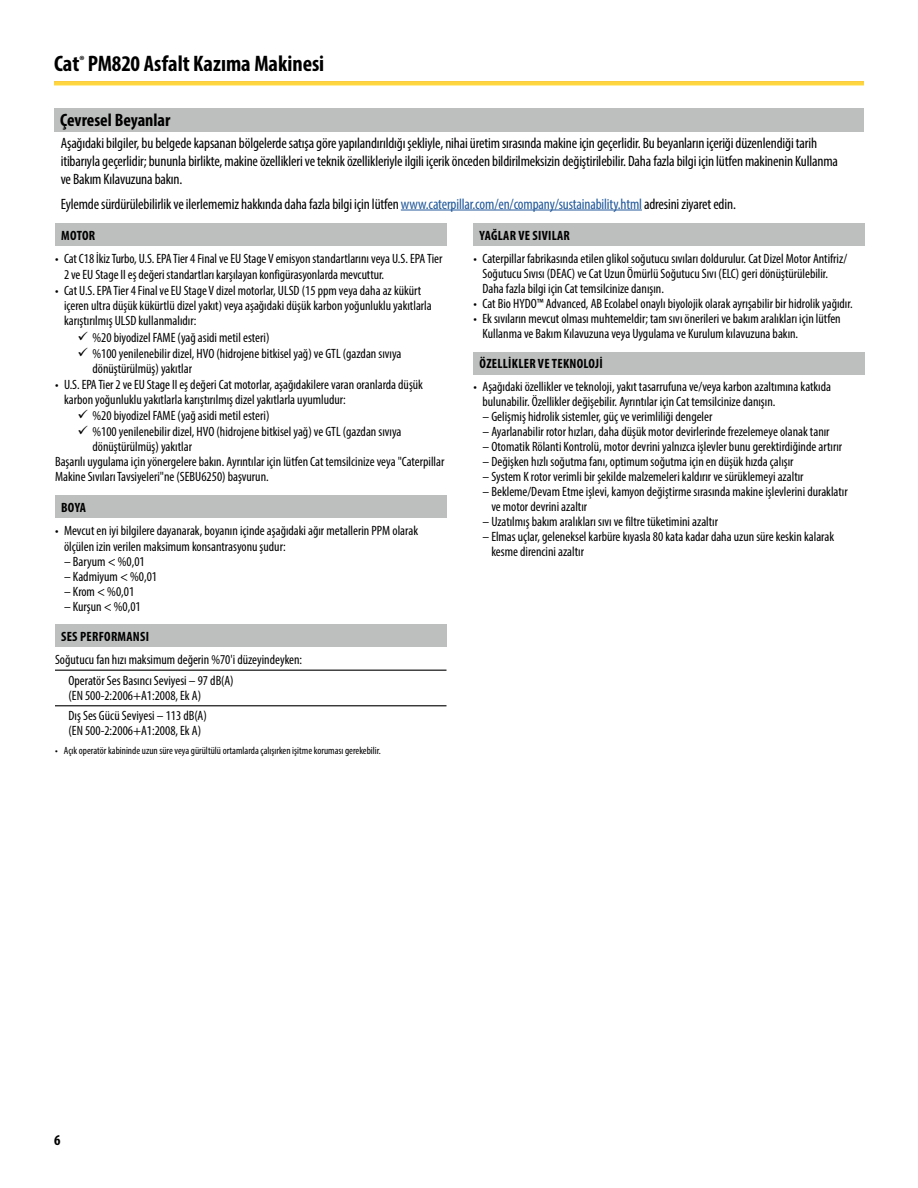
<style>
.page{position:relative;width:918px;height:1188px;background:#fff}
.page>*{position:absolute;margin:0;border:0;box-sizing:border-box;transform-origin:0 0}
.t1{font:700 condensed 22.5px "Myriad Pro";color:#000}
.t2{font:700 condensed 18px "Myriad Pro";color:#000}
.t3{font:condensed 15px/18px "Myriad Pro";letter-spacing:-.01em;color:#000}
.t4{font:700 condensed 15px "Myriad Pro";color:#000}
.t5{font:condensed 13.5px/15px "Myriad Pro";color:#000}
.t6{font:700 condensed 13.5px "Myriad Pro";letter-spacing:.02em;color:#000}
.t7{font:condensed 10.5px "Myriad Pro";color:#000}
.s1{color:#22599b}
</style>
<div class="page">
<div style="left:55px;top:223px;width:392px;height:23px;background:#bdbebe"></div>
<div style="left:55px;top:495px;width:392px;height:23px;background:#bdbebe"></div>
<div style="left:55px;top:624px;width:392px;height:23px;background:#bdbebe"></div>
<hr style="left:55px;top:670px;width:392px;height:1px;background:#000">
<hr style="left:55px;top:705px;width:392px;height:1px;background:#000">
<div style="left:474px;top:223px;width:391px;height:23px;background:#bdbebe"></div>
<div style="left:474px;top:352px;width:391px;height:22px;background:#bdbebe"></div>
<div style="left:54px;top:108px;width:810px;height:24px;background:#bdbebe"></div>
<hr style="left:401px;top:210px;width:241px;height:1px;background:#22599b">
<h1 class="t1" style="left:54px;top:49px;width:272px">Cat<sup>®</sup> PM820 Asfalt Kazıma Makinesi</h1>
<h2 class="t2" style="left:60px;top:109px;width:112px">Çevresel Beyanlar</h2>
<p class="t3" style="left:61px;top:134px;width:779px">Aşağıdaki bilgiler, bu belgede kapsanan bölgelerde satışa göre yapılandırıldığı şekliyle, nihai üretim sırasında makine için geçerlidir. Bu beyanların içeriği düzenlendiği tarih itibarıyla geçerlidir; bununla birlikte, makine özellikleri ve teknik özellikleriyle ilgili içerik önceden bildirilmeksizin değiştirilebilir. Daha fazla bilgi için lütfen makinenin Kullanma ve Bakım Kılavuzuna bakın.</p>
<p class="t3" style="left:61px;top:194px;width:677px">Eylemde sürdürülebilirlik ve ilerlememiz hakkında daha fazla bilgi için lütfen <span class="s1">www.caterpillar.com/en/company/sustainability.html</span> adresini ziyaret edin.</p>
<p class="t6" style="left:61px;top:227px;width:36px">MOTOR</p>
<p class="t5" style="left:64px;top:250px;width:380px;line-height:16.2px;text-indent:-9px">• Cat C18 İkiz Turbo, U.S. EPA Tier 4 Final ve EU Stage V emisyon standartlarını veya U.S. EPA Tier<br>2 ve EU Stage II eş değeri standartları karşılayan konfigürasyonlarda mevcuttur.</p>
<p class="t5" style="left:64px;top:283px;width:369px;text-indent:-9px">• Cat U.S. EPA Tier 4 Final ve EU Stage V dizel motorlar, ULSD (15 ppm veya daha az kükürt içeren ultra düşük kükürtlü dizel yakıt) veya aşağıdaki düşük karbon yoğunluklu yakıtlarla karıştırılmış ULSD kullanmalıdır:</p>
<p class="t5" style="left:78px;top:330px;width:193px">✓ %20 biyodizel FAME (yağ asidi metil esteri)</p>
<p class="t5" style="left:93px;top:346px;width:311px;text-indent:-15px">✓ %100 yenilenebilir dizel, HVO (hidrojene bitkisel yağ) ve GTL (gazdan sıvıya dönüştürülmüş) yakıtlar</p>
<p class="t5" style="left:64px;top:377px;width:361px;text-indent:-9px">• U.S. EPA Tier 2 ve EU Stage II eş değeri Cat motorlar, aşağıdakilere varan oranlarda düşük karbon yoğunluklu yakıtlarla karıştırılmış dizel yakıtlarla uyumludur:</p>
<p class="t5" style="left:78px;top:408px;width:193px">✓ %20 biyodizel FAME (yağ asidi metil esteri)</p>
<p class="t5" style="left:78px;top:424px;width:326px">✓ %100 yenilenebilir dizel, HVO (hidrojene bitkisel yağ) ve GTL (gazdan sıvıya</p>
<p class="t5" style="left:93px;top:439px;width:101px">dönüştürülmüş) yakıtlar</p>
<p class="t5" style="left:55px;top:454px;width:391px">Başarılı uygulama için yönergelere bakın. Ayrıntılar için lütfen Cat temsilcinize veya "Caterpillar</p>
<p class="t5" style="left:55px;top:469px;width:215px">Makine Sıvıları Tavsiyeleri"ne (SEBU6250) başvurun.</p>
<p class="t6" style="left:61px;top:499px;width:27px">BOYA</p>
<p class="t5" style="left:64px;top:522px;width:356px;line-height:16.2px;text-indent:-9px">• Mevcut en iyi bilgilere dayanarak, boyanın içinde aşağıdaki ağır metallerin PPM olarak ölçülen izin verilen maksimum konsantrasyonu şudur:</p>
<p class="t5" style="left:64px;top:554px;width:82px">– Baryum &lt; %0,01</p>
<p class="t5" style="left:64px;top:569px;width:95px">– Kadmiyum &lt; %0,01</p>
<p class="t5" style="left:64px;top:584px;width:72px">– Krom &lt; %0,01</p>
<p class="t5" style="left:64px;top:599px;width:78px">– Kurşun &lt; %0,01</p>
<p class="t6" style="left:61px;top:628px;width:89px">SES PERFORMANSI</p>
<p class="t5" style="left:69px;top:649px;width:235px;line-height:20.7px;text-indent:-14px">Soğutucu fan hızı maksimum değerin %70'i düzeyindeyken:<br>Operatör Ses Basıncı Seviyesi – 97 dB(A)</p>
<p class="t5" style="left:69px;top:685px;width:140px;line-height:20.7px">(EN 500-2:2006+A1:2008, Ek A)<br>Dış Ses Gücü Seviyesi – 113 dB(A)</p>
<p class="t5" style="left:69px;top:723px;width:134px">(EN 500-2:2006+A1:2008, Ek A)</p>
<p class="t7" style="left:55px;top:744px;width:327px">• Açık operatör kabininde uzun süre veya gürültülü ortamlarda çalışırken işitme koruması gerekebilir.</p>
<p class="t6" style="left:480px;top:227px;width:92px">YAĞLAR VE SIVILAR</p>
<p class="t5" style="left:483px;top:251px;width:366px;text-indent:-9px">• Caterpillar fabrikasında etilen glikol soğutucu sıvıları doldurulur. Cat Dizel Motor Antifriz/<br>Soğutucu Sıvısı (DEAC) ve Cat Uzun Ömürlü Soğutucu Sıvı (ELC) geri dönüştürülebilir.<br>Daha fazla bilgi için Cat temsilcinize danışın.</p>
<p class="t5" style="left:474px;top:296px;width:381px">• Cat Bio HYDO™ Advanced, AB Ecolabel onaylı biyolojik olarak ayrışabilir bir hidrolik yağıdır.</p>
<p class="t5" style="left:483px;top:311px;width:360px;text-indent:-9px">• Ek sıvıların mevcut olması muhtemeldir; tam sıvı önerileri ve bakım aralıkları için lütfen<br>Kullanma ve Bakım Kılavuzuna veya Uygulama ve Kurulum kılavuzuna bakın.</p>
<p class="t6" style="left:480px;top:356px;width:125px">ÖZELLIKLER VE TEKNOLOJI</p>
<p class="t5" style="left:483px;top:379px;width:350px;text-indent:-9px">• Aşağıdaki özellikler ve teknoloji, yakıt tasarrufuna ve/veya karbon azaltımına katkıda bulunabilir. Özellikler değişebilir. Ayrıntılar için Cat temsilcinize danışın.</p>
<p class="t5" style="left:483px;top:409px;width:231px">– Gelişmiş hidrolik sistemler, güç ve verimliliği dengeler</p>
<p class="t5" style="left:483px;top:424px;width:349px">– Ayarlanabilir rotor hızları, daha düşük motor devirlerinde frezelemeye olanak tanır</p>
<p class="t5" style="left:483px;top:439px;width:361px">– Otomatik Rölanti Kontrolü, motor devrini yalnızca işlevler bunu gerektirdiğinde artırır</p>
<p class="t5" style="left:483px;top:454px;width:313px">– Değişken hızlı soğutma fanı, optimum soğutma için en düşük hızda çalışır</p>
<p class="t5" style="left:483px;top:469px;width:323px">– System K rotor verimli bir şekilde malzemeleri kaldırır ve sürüklemeyi azaltır</p>
<p class="t5" style="left:491px;top:484px;width:358px;text-indent:-9px">– Bekleme/Devam Etme işlevi, kamyon değiştirme sırasında makine işlevlerini duraklatır ve motor devrini azaltır</p>
<p class="t5" style="left:483px;top:514px;width:237px">– Uzatılmış bakım aralıkları sıvı ve filtre tüketimini azaltır</p>
<p class="t5" style="left:491px;top:529px;width:344px;text-indent:-9px">– Elmas uçlar, geleneksel karbüre kıyasla 80 kata kadar daha uzun süre keskin kalarak kesme direncini azaltır</p>
<p class="t4" style="left:54px;top:1131px;width:8px">6</p>
</div>
